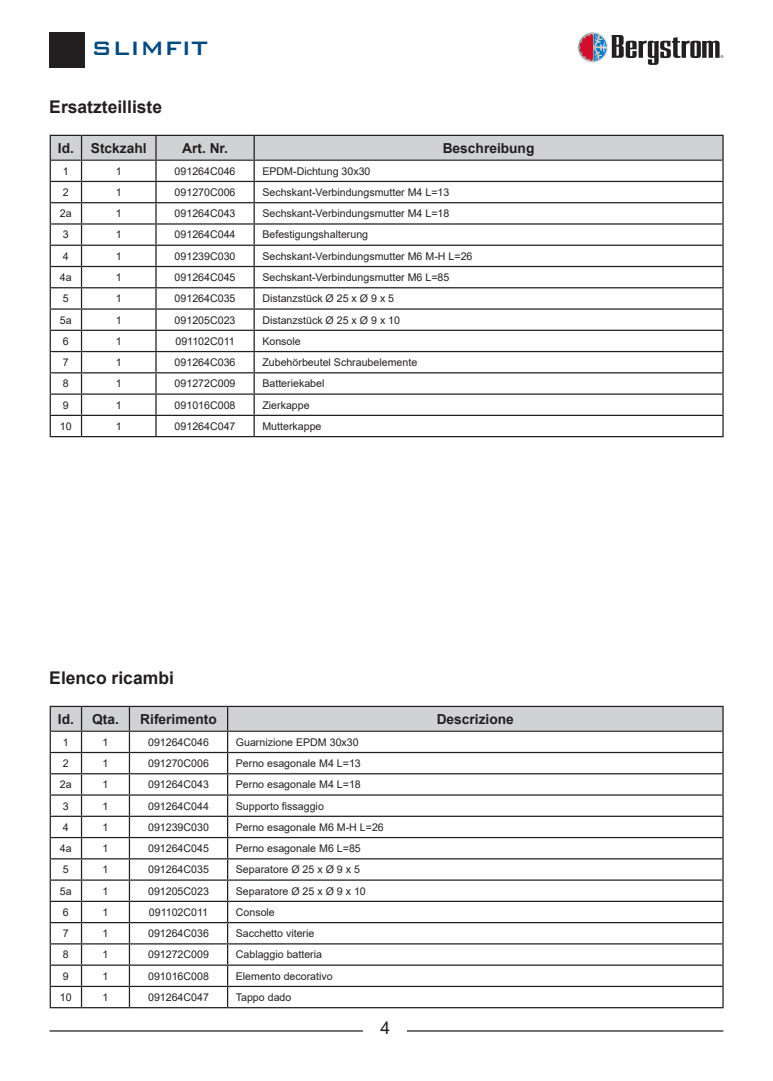
<style>
.page{position:relative;width:773px;height:1081px;background:#fff}
.page>*{position:absolute;margin:0;border:0;box-sizing:border-box;transform-origin:0 0}
.t1{font:500 26px "Bank Gothic BT";color:#004a7f}
.t2{font:700 17.5px "Arial";color:#231f20}
.t3{font:17.5px "Arial";color:#231f20}
.t4{font:700 13.75px "Arial";color:#231f20}
.t5{font:10.62px "Arial";color:#231f20}
</style>
<div class="page">
<hr style="left:50px;top:1030px;width:673px;height:1px;background:#231f20">
<div style="left:363px;top:1021px;width:44px;height:19px;background:#fff"></div>
<svg style="left:578px;top:32px;width:30px;height:30px"></svg>
<svg style="left:579px;top:34px;width:144px;height:31px"></svg>
<div style="left:49px;top:32px;width:36px;height:35px;background:#231f20"></div>
<hr style="left:50px;top:436px;width:31px;height:1px;background:#231f20">
<hr style="left:81px;top:436px;width:75px;height:1px;background:#231f20">
<hr style="left:156px;top:436px;width:98px;height:1px;background:#231f20">
<hr style="left:254px;top:436px;width:469px;height:1px;background:#231f20">
<svg style="left:50px;top:135px;width:673px;height:301px"></svg>
<hr style="left:51px;top:160px;width:30px;height:1px;background:#231f20">
<hr style="left:81px;top:160px;width:75px;height:1px;background:#231f20">
<hr style="left:156px;top:160px;width:98px;height:1px;background:#231f20">
<hr style="left:254px;top:160px;width:468px;height:1px;background:#231f20">
<hr style="left:50px;top:1007px;width:31px;height:1px;background:#231f20">
<hr style="left:81px;top:1007px;width:48px;height:1px;background:#231f20">
<hr style="left:129px;top:1007px;width:98px;height:1px;background:#231f20">
<hr style="left:227px;top:1007px;width:496px;height:1px;background:#231f20">
<svg style="left:50px;top:706px;width:673px;height:301px"></svg>
<hr style="left:51px;top:730px;width:30px;height:2px;background:#231f20">
<hr style="left:81px;top:730px;width:48px;height:2px;background:#231f20">
<hr style="left:129px;top:730px;width:98px;height:2px;background:#231f20">
<hr style="left:227px;top:730px;width:495px;height:2px;background:#231f20">
<h1 class="t1" style="left:91px;top:34px;width:118px">SLIMFIT</h1>
<p class="t2" style="left:49px;top:94px;width:114px">Ersatzteilliste</p>
<p class="t4" style="left:58px;top:138px;width:18px">Id.</p>
<p class="t4" style="left:91px;top:138px;width:57px">Stckzahl</p>
<p class="t4" style="left:182px;top:138px;width:47px">Art. Nr.</p>
<p class="t4" style="left:442px;top:138px;width:93px">Beschreibung</p>
<p class="t5" style="left:63px;top:164px;width:7px">1</p>
<p class="t5" style="left:116px;top:164px;width:7px">1</p>
<p class="t5" style="left:175px;top:164px;width:62px">091264C046</p>
<p class="t5" style="left:262px;top:164px;width:110px">EPDM-Dichtung 30x30</p>
<p class="t5" style="left:63px;top:185px;width:7px">2</p>
<p class="t5" style="left:116px;top:185px;width:7px">1</p>
<p class="t5" style="left:175px;top:185px;width:62px">091270C006</p>
<p class="t5" style="left:262px;top:185px;width:188px">Sechskant-Verbindungsmutter M4 L=13</p>
<p class="t5" style="left:60px;top:206px;width:13px">2a</p>
<p class="t5" style="left:116px;top:206px;width:7px">1</p>
<p class="t5" style="left:175px;top:206px;width:62px">091264C043</p>
<p class="t5" style="left:262px;top:206px;width:188px">Sechskant-Verbindungsmutter M4 L=18</p>
<p class="t5" style="left:63px;top:227px;width:7px">3</p>
<p class="t5" style="left:116px;top:227px;width:7px">1</p>
<p class="t5" style="left:175px;top:227px;width:62px">091264C044</p>
<p class="t5" style="left:262px;top:227px;width:107px">Befestigungshalterung</p>
<p class="t5" style="left:63px;top:249px;width:7px">4</p>
<p class="t5" style="left:116px;top:249px;width:7px">1</p>
<p class="t5" style="left:175px;top:249px;width:62px">091239C030</p>
<p class="t5" style="left:262px;top:249px;width:211px">Sechskant-Verbindungsmutter M6 M-H L=26</p>
<p class="t5" style="left:60px;top:270px;width:13px">4a</p>
<p class="t5" style="left:116px;top:270px;width:7px">1</p>
<p class="t5" style="left:175px;top:270px;width:62px">091264C045</p>
<p class="t5" style="left:262px;top:270px;width:188px">Sechskant-Verbindungsmutter M6 L=85</p>
<p class="t5" style="left:63px;top:291px;width:7px">5</p>
<p class="t5" style="left:116px;top:291px;width:7px">1</p>
<p class="t5" style="left:175px;top:291px;width:62px">091264C035</p>
<p class="t5" style="left:262px;top:291px;width:133px">Distanzstück Ø 25 x Ø 9 x 5</p>
<p class="t5" style="left:60px;top:312px;width:13px">5a</p>
<p class="t5" style="left:116px;top:312px;width:7px">1</p>
<p class="t5" style="left:175px;top:312px;width:62px">091205C023</p>
<p class="t5" style="left:262px;top:312px;width:139px">Distanzstück Ø 25 x Ø 9 x 10</p>
<p class="t5" style="left:63px;top:334px;width:7px">6</p>
<p class="t5" style="left:116px;top:334px;width:7px">1</p>
<p class="t5" style="left:175px;top:334px;width:61px">091102C011</p>
<p class="t5" style="left:262px;top:334px;width:40px">Konsole</p>
<p class="t5" style="left:63px;top:355px;width:7px">7</p>
<p class="t5" style="left:116px;top:355px;width:7px">1</p>
<p class="t5" style="left:175px;top:355px;width:62px">091264C036</p>
<p class="t5" style="left:262px;top:355px;width:156px">Zubehörbeutel Schraubelemente</p>
<p class="t5" style="left:63px;top:376px;width:7px">8</p>
<p class="t5" style="left:116px;top:376px;width:7px">1</p>
<p class="t5" style="left:175px;top:376px;width:62px">091272C009</p>
<p class="t5" style="left:262px;top:376px;width:64px">Batteriekabel</p>
<p class="t5" style="left:63px;top:397px;width:7px">9</p>
<p class="t5" style="left:116px;top:397px;width:7px">1</p>
<p class="t5" style="left:175px;top:397px;width:62px">091016C008</p>
<p class="t5" style="left:262px;top:397px;width:49px">Zierkappe</p>
<p class="t5" style="left:60px;top:419px;width:13px">10</p>
<p class="t5" style="left:116px;top:419px;width:7px">1</p>
<p class="t5" style="left:175px;top:419px;width:62px">091264C047</p>
<p class="t5" style="left:262px;top:419px;width:61px">Mutterkappe</p>
<p class="t2" style="left:49px;top:665px;width:126px">Elenco ricambi</p>
<p class="t4" style="left:58px;top:709px;width:18px">Id.</p>
<p class="t4" style="left:92px;top:709px;width:28px">Qta.</p>
<p class="t4" style="left:140px;top:709px;width:78px">Riferimento</p>
<p class="t4" style="left:436px;top:709px;width:79px">Descrizione</p>
<p class="t5" style="left:63px;top:734px;width:7px">1</p>
<p class="t5" style="left:102px;top:734px;width:7px">1</p>
<p class="t5" style="left:148px;top:734px;width:62px">091264C046</p>
<p class="t5" style="left:236px;top:734px;width:124px">Guarnizione EPDM 30x30</p>
<p class="t5" style="left:63px;top:756px;width:7px">2</p>
<p class="t5" style="left:102px;top:756px;width:7px">1</p>
<p class="t5" style="left:148px;top:756px;width:62px">091270C006</p>
<p class="t5" style="left:236px;top:756px;width:126px">Perno esagonale M4 L=13</p>
<p class="t5" style="left:60px;top:777px;width:13px">2a</p>
<p class="t5" style="left:102px;top:777px;width:7px">1</p>
<p class="t5" style="left:148px;top:777px;width:62px">091264C043</p>
<p class="t5" style="left:236px;top:777px;width:126px">Perno esagonale M4 L=18</p>
<p class="t5" style="left:63px;top:798px;width:7px">3</p>
<p class="t5" style="left:102px;top:798px;width:7px">1</p>
<p class="t5" style="left:148px;top:798px;width:62px">091264C044</p>
<p class="t5" style="left:236px;top:798px;width:89px">Supporto fissaggio</p>
<p class="t5" style="left:63px;top:820px;width:7px">4</p>
<p class="t5" style="left:102px;top:820px;width:7px">1</p>
<p class="t5" style="left:148px;top:820px;width:62px">091239C030</p>
<p class="t5" style="left:236px;top:820px;width:149px">Perno esagonale M6 M-H L=26</p>
<p class="t5" style="left:60px;top:841px;width:13px">4a</p>
<p class="t5" style="left:102px;top:841px;width:7px">1</p>
<p class="t5" style="left:148px;top:841px;width:62px">091264C045</p>
<p class="t5" style="left:236px;top:841px;width:126px">Perno esagonale M6 L=85</p>
<p class="t5" style="left:63px;top:862px;width:7px">5</p>
<p class="t5" style="left:102px;top:862px;width:7px">1</p>
<p class="t5" style="left:148px;top:862px;width:62px">091264C035</p>
<p class="t5" style="left:236px;top:862px;width:126px">Separatore Ø 25 x Ø 9 x 5</p>
<p class="t5" style="left:60px;top:883px;width:13px">5a</p>
<p class="t5" style="left:102px;top:883px;width:7px">1</p>
<p class="t5" style="left:148px;top:883px;width:62px">091205C023</p>
<p class="t5" style="left:236px;top:883px;width:131px">Separatore Ø 25 x Ø 9 x 10</p>
<p class="t5" style="left:63px;top:905px;width:7px">6</p>
<p class="t5" style="left:102px;top:905px;width:7px">1</p>
<p class="t5" style="left:149px;top:905px;width:61px">091102C011</p>
<p class="t5" style="left:236px;top:905px;width:40px">Console</p>
<p class="t5" style="left:63px;top:926px;width:7px">7</p>
<p class="t5" style="left:102px;top:926px;width:7px">1</p>
<p class="t5" style="left:148px;top:926px;width:62px">091264C036</p>
<p class="t5" style="left:236px;top:926px;width:80px">Sacchetto viterie</p>
<p class="t5" style="left:63px;top:947px;width:7px">8</p>
<p class="t5" style="left:102px;top:947px;width:7px">1</p>
<p class="t5" style="left:148px;top:947px;width:62px">091272C009</p>
<p class="t5" style="left:236px;top:947px;width:88px">Cablaggio batteria</p>
<p class="t5" style="left:63px;top:968px;width:7px">9</p>
<p class="t5" style="left:102px;top:968px;width:7px">1</p>
<p class="t5" style="left:148px;top:968px;width:62px">091016C008</p>
<p class="t5" style="left:236px;top:968px;width:98px">Elemento decorativo</p>
<p class="t5" style="left:60px;top:990px;width:13px">10</p>
<p class="t5" style="left:102px;top:990px;width:7px">1</p>
<p class="t5" style="left:148px;top:990px;width:62px">091264C047</p>
<p class="t5" style="left:236px;top:990px;width:57px">Tappo dado</p>
<h2 class="t3" style="left:380px;top:1016px;width:11px">4</h2>
</div>
